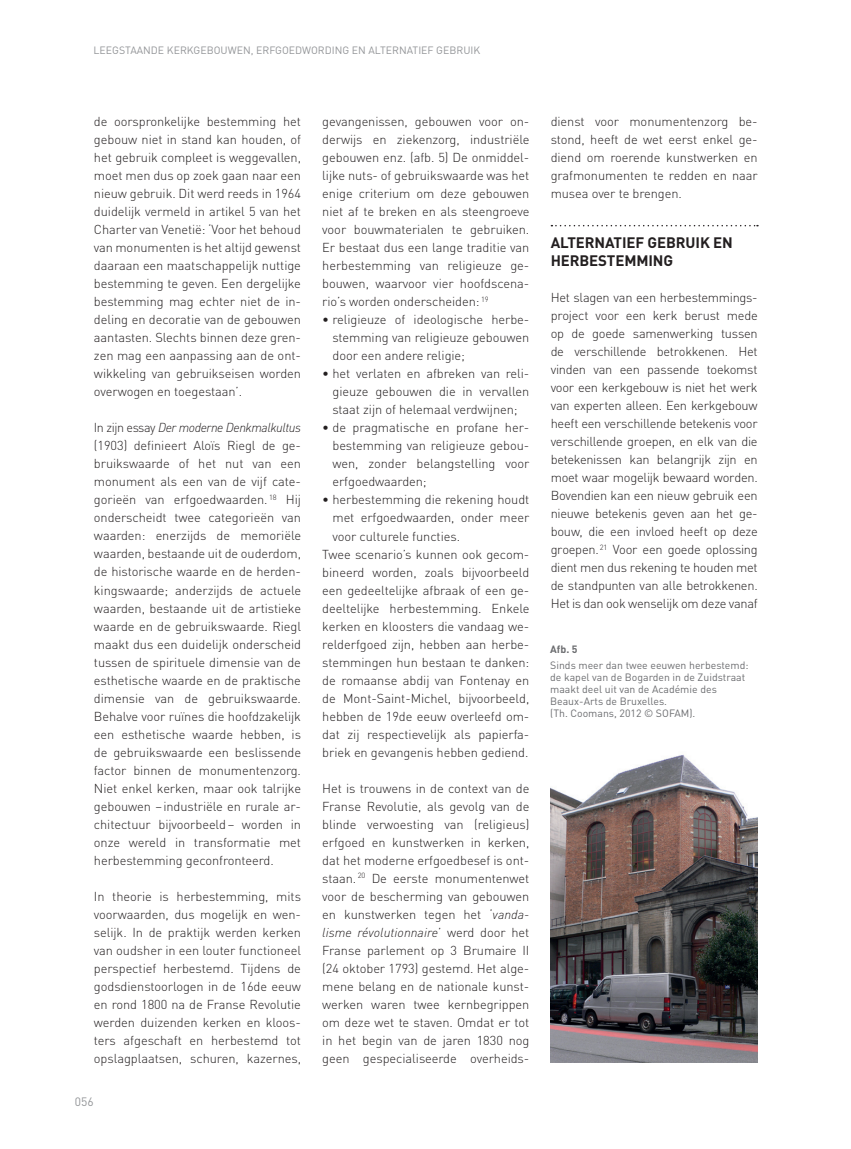
<style>
.page{position:relative;width:851px;height:1149px;background:#fff}
.page>*{position:absolute;margin:0;border:0;box-sizing:border-box;transform-origin:0 0}
.t1{font:700 15px/18px "DIN";letter-spacing:-.01em;color:#231f20}
.t2{font:300 12.9px/18px "DIN";letter-spacing:-.005em;color:#231f20;text-align:justify}
.t3{font:italic 300 12.9px "DINOT";letter-spacing:-.035em;color:#231f20}
.t4{font:italic 300 12.9px "DINOT";color:#231f20}
.t5{font:12px "DIN";color:#939598}
.t6{font:10.5px/12px "DIN";color:#6c6d70}
.t7{font:10.5px "DIN";color:#939598}
.t8{font:700 10.5px "DIN";color:#6c6d70}
.s1{font-family:"DIN";font-style:normal}
.s2{font-family:"DINOT";font-style:italic}
</style>
<div class="page">
<svg style="left:551px;top:225px;width:206px;height:1px"></svg>
<img style="left:550px;top:754px;width:207px;height:308px">
<p class="t7" style="left:94px;top:44px;width:382px">Leegstaande kerkgebouwen, erfgoedwordi ng en alternati ef gebruik</p>
<p class="t2" style="left:94px;top:112px;width:208px">de oorspronkelijke bestemming het gebouw niet in stand kan houden, of het gebruik compleet is weggevallen, moet men dus op zoek gaan naar een nieuw gebruik. Dit werd reeds in 1964 duidelijk vermeld in artikel 5 van het Charter van Venetië: ‘Voor het behoud van monumenten is het altijd gewenst daaraan een maatschappelijk nuttige bestemming te geven. Een dergelijke bestemming mag echter niet de in&shy;deling en decoratie van de gebouwen aantasten. Slechts binnen deze gren&shy;zen mag een aanpassing aan de ont&shy;wikkeling van gebruikseisen worden overwogen en toegestaan’.</p>
<p class="t3" style="left:94px;top:419px;width:208px"><span class="s1">In zijn essay</span> Der moderne Denkmalkultus</p>
<p class="t2" style="left:94px;top:436px;width:208px">(1903) definieert Aloïs Riegl de ge&shy;bruikswaarde of het nut van een monument als een van de vijf cate&shy;gorieën van erfgoedwaarden. <sup>18</sup> H ij onderscheidt twee categorieën van waarden: enerzijds de memoriële waarden, bestaande uit de ouderdom, de historische waarde en de herden&shy;kingswaarde; anderzijds de actuele waarden, bestaande uit de artistieke waarde en de gebruikswaarde. Riegl maakt dus een duidelijk onderscheid tussen de spirituele dimensie van de esthetische waarde en de praktische dimensie van de gebruikswaarde.<br>Behalve voor ruïnes die hoofdzakelijk een esthetische waarde hebben, is de gebruikswaarde een beslissende factor binnen de monumentenzorg.<br>N iet enkel kerken, maar ook talrijke gebouwen –industriële en rurale ar&shy;chitectuur bijvoorbeeld– worden in onze wereld in transformatie met herbestemming geconfronteerd.</p>
<p class="t2" style="left:94px;top:886px;width:208px">In theorie is herbestemming, mits voorwaarden, dus mogelijk en wen&shy;selijk. In de praktijk werden kerken van oudsher in een louter functioneel perspectief herbestemd. Tijdens de godsdienstoorlogen in de 16de eeuw en rond 1800 na de Franse Revolutie werden duizenden kerken en kloos&shy;ters afgeschaft en herbestemd tot opslagplaatsen, schuren, kazernes,</p>
<p class="t5" style="left:75px;top:1094px;width:20px">056</p>
<p class="t2" style="left:322px;top:112px;width:208px">gevangenissen, gebouwen voor on&shy;derwijs en ziekenzorg, industriële gebouwen enz. (afb. 5) De onmiddel&shy;lijke nuts- of gebruikswaarde was het enige criterium om deze gebouwen niet af te breken en als steengroeve voor bouwmaterialen te gebruiken.<br>Er bestaat dus een lange traditie van herbestemming van religieuze ge&shy;bouwen, waarvoor vier hoofdscena&shy;rio’s worden onderscheiden: <sup>19</sup></p>
<p class="t2" style="left:332px;top:310px;width:198px;text-indent:-10px">• religieuze of ideologische herbe&shy;stemming van religieuze gebouwen door een andere religie;</p>
<p class="t2" style="left:332px;top:364px;width:198px;text-indent:-10px">• het verlaten en afbreken van reli&shy;gieuze gebouwen die in vervallen staat zijn of helemaal verdwijnen;</p>
<p class="t2" style="left:332px;top:418px;width:198px;text-indent:-10px">• de pragmatische en profane her&shy;bestemming van religieuze gebou&shy;wen, zonder belangstelling voor erfgoedwaarden;</p>
<p class="t2" style="left:322px;top:490px;width:208px">• herbestemming die rekening houdt</p>
<p class="t2" style="left:332px;top:508px;width:198px">met erfgoedwaarden, onder meer</p>
<p class="t2" style="left:332px;top:526px;width:129px">voor culturele functies.</p>
<p class="t2" style="left:322px;top:544px;width:208px">Twee scenario’s kunnen ook gecom-</p>
<p class="t2" style="left:322px;top:562px;width:208px">bineerd worden, zoals bijvoorbeeld</p>
<p class="t2" style="left:322px;top:580px;width:208px">een gedeeltelijke afbraak of een ge-</p>
<p class="t2" style="left:322px;top:598px;width:208px">deeltelijke herbestemming. Enkele</p>
<p class="t2" style="left:322px;top:616px;width:208px">kerken en kloosters die vandaag we-</p>
<p class="t2" style="left:322px;top:634px;width:208px">relderfgoed zijn, hebben aan herbe-</p>
<p class="t2" style="left:322px;top:652px;width:208px">stemmingen hun bestaan te danken:</p>
<p class="t2" style="left:322px;top:670px;width:208px">de romaanse abdij van Fontenay en</p>
<p class="t2" style="left:322px;top:688px;width:208px">de M ont-Saint-M ichel, bijvoorbeeld,</p>
<p class="t2" style="left:322px;top:706px;width:208px">hebben de 19de eeuw overleefd om-</p>
<p class="t2" style="left:322px;top:724px;width:208px">dat zij respectievelijk als papierfa-</p>
<p class="t2" style="left:322px;top:742px;width:208px">briek en gevangenis hebben gediend.</p>
<p class="t2" style="left:322px;top:778px;width:208px">H et is trouwens in de context van de Franse Revolutie, als gevolg van de blinde verwoesting van (religieus) erfgoed en kunstwerken in kerken, dat het moderne erfgoedbesef is ont&shy;staan. <sup>20</sup> De eerste monumentenwet voor de bescherming van gebouwen en kunstwerken tegen het ‘<span class="s2">vanda-</span></p>
<p class="t4" style="left:322px;top:923px;width:208px">lisme révolutionnaire<span class="s1">’ werd door het</span></p>
<p class="t2" style="left:322px;top:940px;width:208px">Franse parlement op 3 Brumaire II (24 oktober 1793) gestemd. H et alge&shy;mene belang en de nationale kunst&shy;werken waren twee kernbegrippen om deze wet te staven. O mdat er tot in het begin van de jaren 1830 nog geen gespecialiseerde overheids-</p>
<p class="t2" style="left:550px;top:112px;width:208px">dienst voor monumentenzorg be&shy;stond, heeft de wet eerst enkel ge&shy;diend om roerende kunstwerken en grafmonumenten te redden en naar musea over te brengen.</p>
<p class="t1" style="left:550px;top:232px;width:184px">ALTERNATIEF GEBRUIK EN<br>HERBESTEMMING</p>
<p class="t2" style="left:550px;top:288px;width:208px">Het slagen van een herbestemmings&shy;project voor een kerk berust mede op de goede samenwerking tussen de verschillende betrokkenen. Het vinden van een passende toekomst voor een kerkgebouw is niet het werk van experten alleen. Een kerkgebouw heeft een verschillende betekenis voor verschillende groepen, en elk van die betekenissen kan belangrijk zijn en moet waar mogelijk bewaard worden.<br>Bovendien kan een nieuw gebruik een nieuwe betekenis geven aan het ge&shy;bouw, die een invloed heeft op deze groepen. <sup>21</sup> Voor een goede oplossing dient men dus rekening te houden met de standpunten van alle betrokkenen.<br>H et is dan ook wenselijk om deze vanaf</p>
<p class="t8" style="left:550px;top:642px;width:29px">AFB. 5</p>
<p class="t6" style="left:550px;top:659px;width:200px">Sinds meer dan twee eeuwen herbestemd: de kapel van de Bogarden in de Zuidstraat maakt deel uit van de Académie des Beaux-Arts de B ruxelles.<br>(Th. Coomans, 2012 © SOFAM).</p>
</div>
